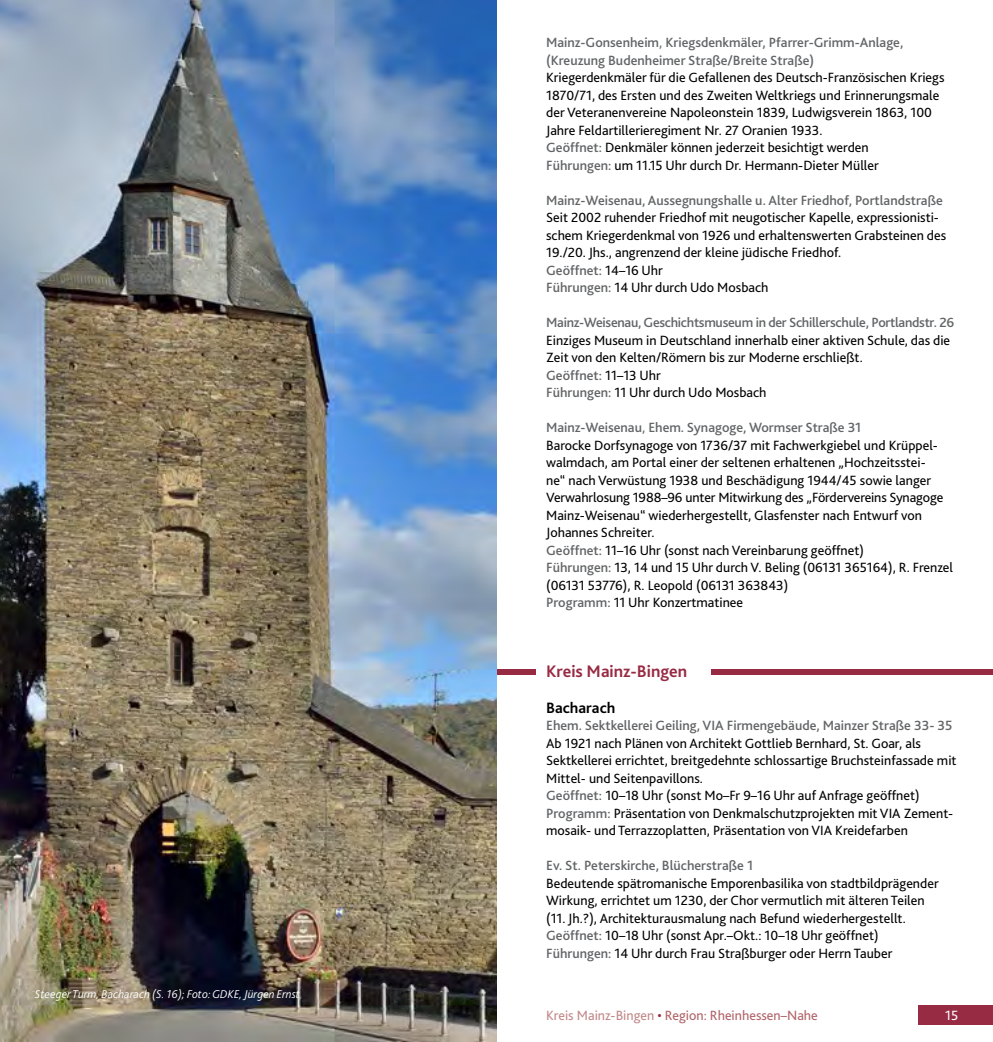
<style>
.page{position:relative;width:993px;height:1042px;background:#fff}
.page>*{position:absolute;margin:0;border:0;box-sizing:border-box;transform-origin:0 0}
.Ü_Landkreis_2016{font:700 17.5px "Bliss 2";color:#982b44}
.ortsname_2016{font:700 15.75px "Bliss 2";color:#000}
.adresse_2016{font:14px/17.5px "Bliss 2";color:#000}
.adresse_2016-2{font:500 14px/17.5px "Bliss 2";color:#626466}
.adresse_2016-3{font:500 14px "Bliss 2";letter-spacing:-.02em;color:#626466}
.t1{font:14px "Bliss 2";color:#b06469}
.t2{font:14px "Bliss 2";color:#fff}
.bildunterzeile_2016{font:italic 300 11.9px "Bliss 2";color:#fff}
.s1{font-weight:400}
.s2{font-weight:500;color:#626466}
.s3{font-weight:400;color:#000}
.s4{color:#c28889}
.s5{color:#982b44}
</style>
<div class="page">
<div style="left:918px;top:1005px;width:74px;height:19px;background:#982b44"></div>
<div style="left:496px;top:669px;width:40px;height:6px;background:#982b44"></div>
<div style="left:711px;top:669px;width:281px;height:6px;background:#982b44"></div>
<img style="left:0;top:0;width:496px;height:1042px">
<p class="bildunterzeile_2016" style="left:35px;top:987px;width:266px">Steeger Turm, Bacharach (S. 16); Foto: GDKE, Jürgen Ernst</p>
<p class="adresse_2016-2" style="left:546px;top:34px;width:358px">Mainz-Gonsenheim<span class="s1">,</span> Kriegsdenkmäler, Pfarrer-Grimm-Anlage, (Kreuzung Budenheimer Straße/Breite Straße)</p>
<p class="adresse_2016" style="left:546px;top:69px;width:400px">Kriegerdenkmäler für die Gefallenen des Deutsch-Französischen Kriegs 1870/71, des Ersten und des Zweiten Weltkriegs und Erinnerungsmale der Veteranenvereine Napoleonstein 1839, Ludwigsverein 1863, 100<br>Jahre Feldartillerieregiment Nr. 27 Oranien 1933.</p>
<p class="adresse_2016" style="left:546px;top:139px;width:324px"><span class="s2">Geöffnet:</span> Denkmäler können jederzeit besichtigt werden</p>
<p class="adresse_2016" style="left:546px;top:156px;width:334px"><span class="s2">Führungen:</span> um 11.15 Uhr durch Dr. Hermann-Dieter Müller</p>
<p class="adresse_2016-2" style="left:546px;top:191px;width:398px">Mainz-Weisenau, Aussegnungshalle u. Alter Friedhof, Portlandstraße</p>
<p class="adresse_2016" style="left:546px;top:209px;width:401px">Seit 2002 ruhender Friedhof mit neugotischer Kapelle, expressionisti&shy;schem Kriegerdenkmal von 1926 und erhaltenswerten Grabsteinen des<br>19./20. Jhs., angrenzend der kleine jüdische Friedhof.</p>
<p class="adresse_2016-2" style="left:546px;top:261px;width:118px">Geöffnet: <span class="s3">14–16 Uhr</span></p>
<p class="adresse_2016" style="left:546px;top:279px;width:224px"><span class="s2">Führungen:</span> 14 Uhr durch Udo Mosbach</p>
<p class="adresse_2016-3" style="left:546px;top:314px;width:409px">Mainz-Weisenau, Geschichtsmuseum in der Schillerschule, Portlandstr. 26</p>
<p class="adresse_2016" style="left:546px;top:331px;width:405px">Einziges Museum in Deutschland innerhalb einer aktiven Schule, das die<br>Zeit von den Kelten/Römern bis zur Moderne erschließt.</p>
<p class="adresse_2016-2" style="left:546px;top:366px;width:116px">Geöffnet: <span class="s3">11–13 Uhr</span></p>
<p class="adresse_2016" style="left:546px;top:384px;width:222px"><span class="s2">Führungen:</span> 11 Uhr durch Udo Mosbach</p>
<p class="adresse_2016-2" style="left:546px;top:419px;width:316px">Mainz-Weisenau<span class="s1">,</span> Ehem. Synagoge, Wormser Straße 31</p>
<p class="adresse_2016" style="left:546px;top:436px;width:398px">Barocke Dorfsynagoge von 1736/37 mit Fachwerkgiebel und Krüppel&shy;walmdach, am Portal einer der seltenen erhaltenen „Hochzeitsstei&shy;ne“ nach Verwüstung 1938 und Beschädigung 1944/45 sowie langer Verwahrlosung 1988–96 unter Mitwirkung des „Fördervereins Synagoge Mainz-Weisenau“ wiederhergestellt, Glasfenster nach Entwurf von Johannes Schreiter.</p>
<p class="adresse_2016" style="left:546px;top:541px;width:319px"><span class="s2">Geöffnet:</span> 11–16 Uhr (sonst nach Vereinbarung geöffnet)</p>
<p class="adresse_2016" style="left:546px;top:559px;width:408px"><span class="s2">Führungen:</span> 13, 14 und 15 Uhr durch V. Beling (06131 365164), R. Frenzel (06131 53776), R. Leopold (06131 363843)</p>
<p class="adresse_2016" style="left:546px;top:594px;width:198px"><span class="s2">Programm:</span> 11 Uhr Konzertmatinee</p>
<p class="Ü_Landkreis_2016" style="left:546px;top:661px;width:143px">Kreis Mainz-Bingen</p>
<p class="ortsname_2016" style="left:546px;top:697px;width:71px">Bacharach</p>
<p class="adresse_2016-2" style="left:546px;top:716px;width:407px">Ehem. Sektkellerei Geiling, VIA Firmengebäude, Mainzer Straße 33- 35</p>
<p class="adresse_2016" style="left:546px;top:734px;width:412px">Ab 1921 nach Plänen von Architekt Gottlieb Bernhard, St. Goar, als<br>Sektkellerei errichtet, breitgedehnte schlossartige Bruchsteinfassade mit<br>Mittel- und Seitenpavillons.</p>
<p class="adresse_2016" style="left:546px;top:786px;width:375px"><span class="s2">Geöffnet:</span> 10–18 Uhr (sonst Mo–Fr 9–16 Uhr auf Anfrage geöffnet)</p>
<p class="adresse_2016" style="left:546px;top:804px;width:408px"><span class="s2">Programm:</span> Präsentation von Denkmalschutzprojekten mit VIA Zement&shy;mosaik- und Terrazzoplatten, Präsentation von VIA Kreidefarben</p>
<p class="adresse_2016-2" style="left:546px;top:856px;width:208px">Ev. St. Peterskirche, Blücherstraße 1</p>
<p class="adresse_2016" style="left:546px;top:874px;width:394px">Bedeutende spätromanische Emporenbasilika von stadtbildprägender<br>Wirkung, errichtet um 1230, der Chor vermutlich mit älteren Teilen (11. Jh.?), Architekturausmalung nach Befund wiederhergestellt.</p>
<p class="adresse_2016" style="left:546px;top:926px;width:334px"><span class="s2">Geöffnet:</span> 10–18 Uhr (sonst Apr.–Okt.: 10–18 Uhr geöffnet)</p>
<p class="adresse_2016" style="left:546px;top:944px;width:347px"><span class="s2">Führungen:</span> 14 Uhr durch Frau Straßburger oder Herrn Tauber</p>
<p class="t1" style="left:546px;top:1006px;width:273px"><span class="s4">Kreis Mainz-Bingen</span> <span class="s5">•</span> Region: Rheinhessen–Nahe</p>
<p class="t2" style="left:944px;top:1006px;width:15px">15</p>
</div>
